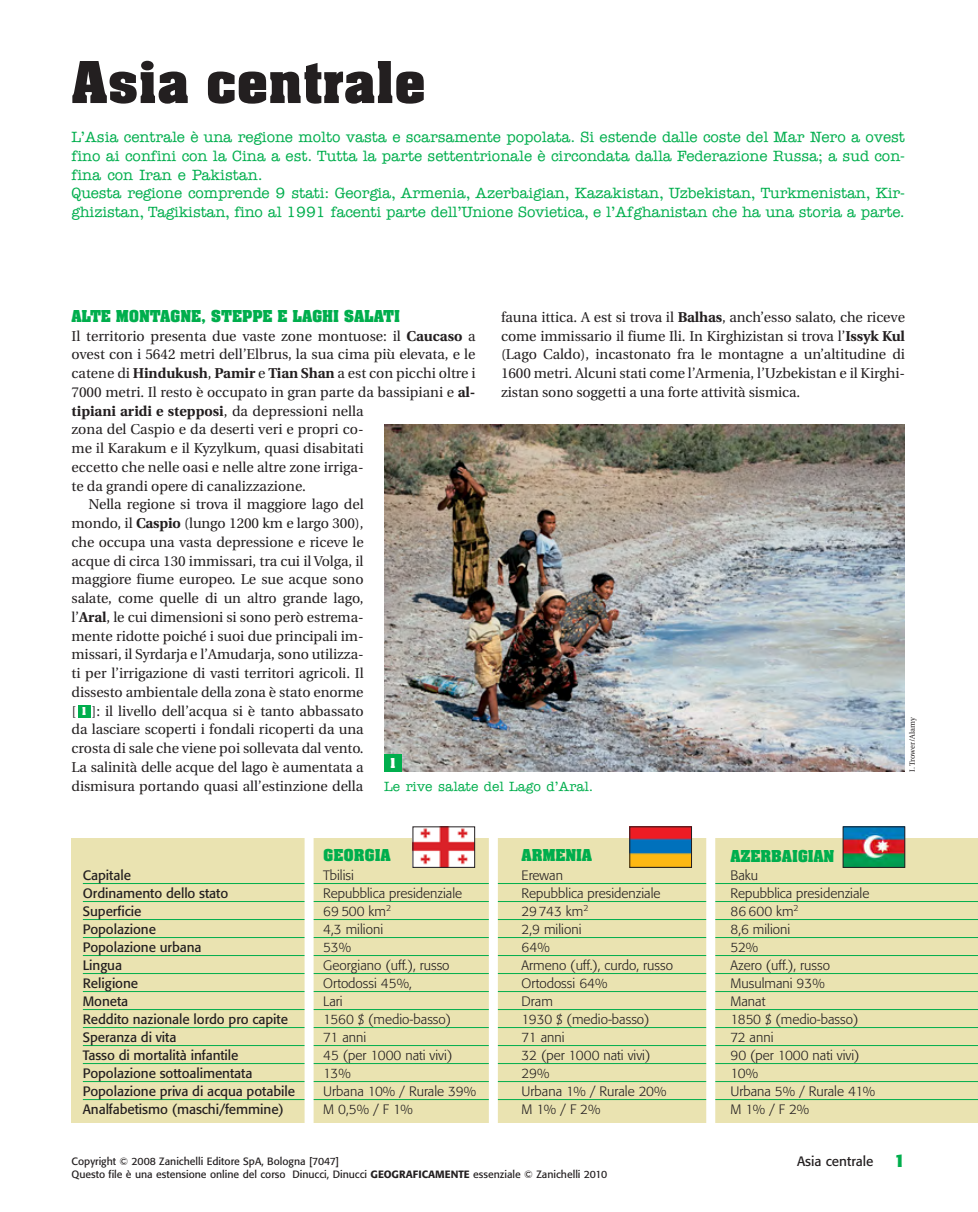
<style>
.page{position:relative;width:978px;height:1212px;background:#fff}
.page>*{position:absolute;margin:0;border:0;box-sizing:border-box;transform-origin:0 0}
.t1{font:63px "Aachen Bold Plain";color:#231f20}
.t2{font:18px "Aachen Bold Plain";letter-spacing:-.01em;color:#00ae4d}
.t3{font:500 15px/18.8px "American Typewriter";letter-spacing:-.005em;color:#00ae4d}
.t4{font:15px "Aachen Bold Plain";color:#fff}
.t5{font:14.25px/18.8px "Utopia";letter-spacing:-.005em;color:#231f20;text-align:justify}
.t6{font:700 14.25px "Utopia";color:#231f20}
.t7{font:300 13.5px/18px "Formata";color:#231f20}
.t8{font:13.5px/18px "Formata";letter-spacing:-.005em;color:#231f20}
.t9{font:500 13.5px "American Typewriter";color:#00ae4d}
.t10{font:12px "Aachen Bold Plain";color:#fff}
.t11{font:10.5px/13.2px "Formata";color:#231f20}
.t12{font:7.5px "Utopia";color:#231f20}
.s1{font-weight:700}
.s2{font-weight:400}
.s3{font-weight:500}
.s4{font-weight:700;font-size:18px;color:#00ae4d}
</style>
<div class="page">
<div style="left:78px;top:705px;width:12px;height:13px;background:#00ae4d"></div>
<img style="left:385px;top:424px;width:520px;height:348px">
<div style="left:385px;top:755px;width:17px;height:17px;background:#00ae4d"></div>
<div style="left:72px;top:838px;width:906px;height:284px;background:#eae3b1"></div>
<hr style="left:83px;top:883px;width:895px;height:1px;background:#00ae4d">
<hr style="left:83px;top:901px;width:895px;height:1px;background:#00ae4d">
<hr style="left:83px;top:919px;width:895px;height:1px;background:#00ae4d">
<hr style="left:83px;top:937px;width:895px;height:1px;background:#00ae4d">
<hr style="left:83px;top:955px;width:895px;height:1px;background:#00ae4d">
<hr style="left:83px;top:973px;width:895px;height:1px;background:#00ae4d">
<hr style="left:83px;top:991px;width:895px;height:1px;background:#00ae4d">
<hr style="left:83px;top:1009px;width:895px;height:1px;background:#00ae4d">
<hr style="left:83px;top:1027px;width:895px;height:1px;background:#00ae4d">
<hr style="left:83px;top:1045px;width:895px;height:1px;background:#00ae4d">
<hr style="left:83px;top:1063px;width:895px;height:1px;background:#00ae4d">
<hr style="left:83px;top:1081px;width:895px;height:1px;background:#00ae4d">
<hr style="left:83px;top:1099px;width:895px;height:1px;background:#00ae4d">
<div style="left:489px;top:833px;width:9px;height:292px;background:#fff"></div>
<div style="left:305px;top:833px;width:9px;height:296px;background:#fff"></div>
<div style="left:706px;top:833px;width:9px;height:296px;background:#fff"></div>
<img style="left:415px;top:829px;width:58px;height:36px">
<img style="left:632px;top:829px;width:58px;height:36px">
<img style="left:845px;top:829px;width:58px;height:36px">
<h1 class="t1" style="left:72px;top:61px;width:356px">Asia centrale</h1>
<p class="t3" style="left:72px;top:129px;width:835px">L’Asia centrale è una regione molto vasta e scarsamente popolata. Si estende dalle coste del Mar Nero a ovest fino ai confini con la Cina a est. Tutta la parte settentrionale è circondata dalla Federazione Russa; a sud con&shy;fina con Iran e Pakistan.<br>Questa regione comprende 9 stati: Georgia, Armenia, Azerbaigian, Kazakistan, Uzbekistan, Turkmenistan, Kir&shy;ghizistan, Tagikistan, fino al 1991 facenti parte dell’Unione Sovietica, e l’Afghanistan che ha una storia a parte.</p>
<p class="t2" style="left:72px;top:310px;width:330px">ALTE MONTAGNE, STEPPE E LAGHI SALATI</p>
<p class="t5" style="left:72px;top:328px;width:405px">Il territorio presenta due vaste zone montuose: il <span class="s1">Caucaso</span> a</p>
<p class="t5" style="left:72px;top:346px;width:405px">ovest con i 5642 metri dell’Elbrus, la sua cima più elevata, e le</p>
<p class="t5" style="left:72px;top:365px;width:405px">catene di <span class="s1">Hindukush</span>, <span class="s1">Pamir</span> e <span class="s1">Tian Shan</span> a est con picchi oltre i</p>
<p class="t5" style="left:72px;top:384px;width:405px">7000 metri. Il resto è occupato in gran parte da bassipiani e <span class="s1">al-</span></p>
<p class="t6" style="left:72px;top:405px;width:294px">tipiani aridi e stepposi<span class="s2">, da depressioni nella</span></p>
<p class="t5" style="left:72px;top:421px;width:294px">zona del Caspio e da deserti veri e propri co-</p>
<p class="t5" style="left:72px;top:440px;width:294px">me il Karakum e il Kyzylkum, quasi disabitati</p>
<p class="t5" style="left:72px;top:459px;width:294px">eccetto che nelle oasi e nelle altre zone irriga-</p>
<p class="t5" style="left:72px;top:478px;width:236px">te da grandi opere di canalizzazione.</p>
<p class="t5" style="left:89px;top:496px;width:277px">Nella regione si trova il maggiore lago del</p>
<p class="t5" style="left:72px;top:515px;width:294px">mondo, il <span class="s1">Caspio</span> (lungo 1200 km e largo 300),</p>
<p class="t5" style="left:72px;top:534px;width:294px">che occupa una vasta depressione e riceve le</p>
<p class="t5" style="left:72px;top:553px;width:294px">acque di circa 130 immissari, tra cui il Volga, il</p>
<p class="t5" style="left:72px;top:571px;width:294px">maggiore fiume europeo. Le sue acque sono</p>
<p class="t5" style="left:72px;top:590px;width:294px">salate, come quelle di un altro grande lago,</p>
<p class="t5" style="left:72px;top:609px;width:294px">l’<span class="s1">Aral</span>, le cui dimensioni si sono però estrema-</p>
<p class="t5" style="left:72px;top:628px;width:294px">mente ridotte poiché i suoi due principali im-</p>
<p class="t5" style="left:72px;top:646px;width:294px">missari, il Syrdarja e l’Amudarja, sono utilizza-</p>
<p class="t5" style="left:72px;top:665px;width:294px">ti per l’irrigazione di vasti territori agricoli. Il</p>
<p class="t5" style="left:72px;top:684px;width:294px">dissesto ambientale della zona è stato enorme</p>
<p class="t5" style="left:72px;top:703px;width:294px">[ ]: il livello dell’acqua si è tanto abbassato</p>
<p class="t5" style="left:72px;top:721px;width:294px">da lasciare scoperti i fondali ricoperti da una</p>
<p class="t5" style="left:72px;top:740px;width:294px">crosta di sale che viene poi sollevata dal vento.</p>
<p class="t5" style="left:72px;top:759px;width:294px">La salinità delle acque del lago è aumentata a</p>
<p class="t5" style="left:72px;top:778px;width:293px">dismisura portando quasi all’estinzione della</p>
<p class="t5" style="left:501px;top:309px;width:405px">fauna ittica. A est si trova il <span class="s1">Balhas</span>, anch’esso salato, che riceve come immissario il fiume Ili. In Kirghizistan si trova l’<span class="s1">Issyk Kul </span>(Lago Caldo), incastonato fra le montagne a un’altitudine di 1600 metri. Alcuni stati come l’Armenia, l’Uzbekistan e il Kirghi&shy;zistan sono soggetti a una forte attività sismica.</p>
<p class="t10" style="left:82px;top:707px;width:5px">1</p>
<p class="t12" style="left:909px;top:772px;width:56px;rotate:-90deg">I. Trower/Alamy</p>
<p class="t4" style="left:391px;top:758px;width:6px">1</p>
<p class="t9" style="left:384px;top:782px;width:211px">Le rive salate del Lago d’Aral.</p>
<p class="t8" style="left:83px;top:867px;width:214px">Capitale<br>Ordinamento dello stato<br>Superficie<br>Popolazione<br>Popolazione urbana<br>Lingua<br>Religione<br>Moneta<br>Reddito nazionale lordo pro capite<br>Speranza di vita<br>Tasso di mortalità infantile<br>Popolazione sottoalimentata<br>Popolazione priva di acqua potabile<br>Analfabetismo (maschi/femmine)</p>
<p class="t2" style="left:323px;top:849px;width:69px">GEORGIA</p>
<p class="t7" style="left:323px;top:867px;width:154px">Tbilisi<br>Repubblica presidenziale<br>69 500 km<sup>2<br></sup>4,3 milioni<br>53%<br>Georgiano (uff.), russo<br>Ortodossi 45%,<br>Lari<br>1560 $ (medio-basso)<br>71 anni<br>45 (per 1000 nati vivi)<br>13%<br>Urbana 10% / Rurale 39%<br>M 0,5% / F 1%</p>
<p class="t2" style="left:522px;top:849px;width:72px">ARMENIA</p>
<p class="t7" style="left:522px;top:867px;width:153px">Erewan<br>Repubblica presidenziale<br>29743 km<sup>2<br></sup>2,9 milioni<br>64%<br>Armeno (uff.), curdo, russo<br>Ortodossi 64%<br>Dram<br>1930 $ (medio-basso)<br>71 anni<br>32 (per 1000 nati vivi)<br>29%<br>Urbana 1% / Rurale 20%<br>M 1% / F 2%</p>
<p class="t11" style="left:72px;top:1155px;width:537px">Copyright © 2008 Zanichelli Editore SpA, Bologna [7047]<br>Questo file è una estensione online del corso Dinucci, Dinucci <span class="s3">GEOGRAFICAMENTE</span> essenziale © Zanichelli 2010</p>
<p class="t2" style="left:730px;top:849px;width:106px">AZERBAIGIAN</p>
<p class="t7" style="left:730px;top:867px;width:146px">Baku<br>Repubblica presidenziale<br>86 600 km<sup>2<br></sup>8,6 milioni<br>52%<br>Azero (uff.), russo<br>Musulmani 93%<br>Manat<br>1850 $ (medio-basso)<br>72 anni<br>90 (per 1000 nati vivi)<br>10%<br>Urbana 5% / Rurale 41%<br>M 1% / F 2%</p>
<p class="t8" style="left:797px;top:1154px;width:109px">Asia centrale <span class="s4">1</span></p>
</div>
